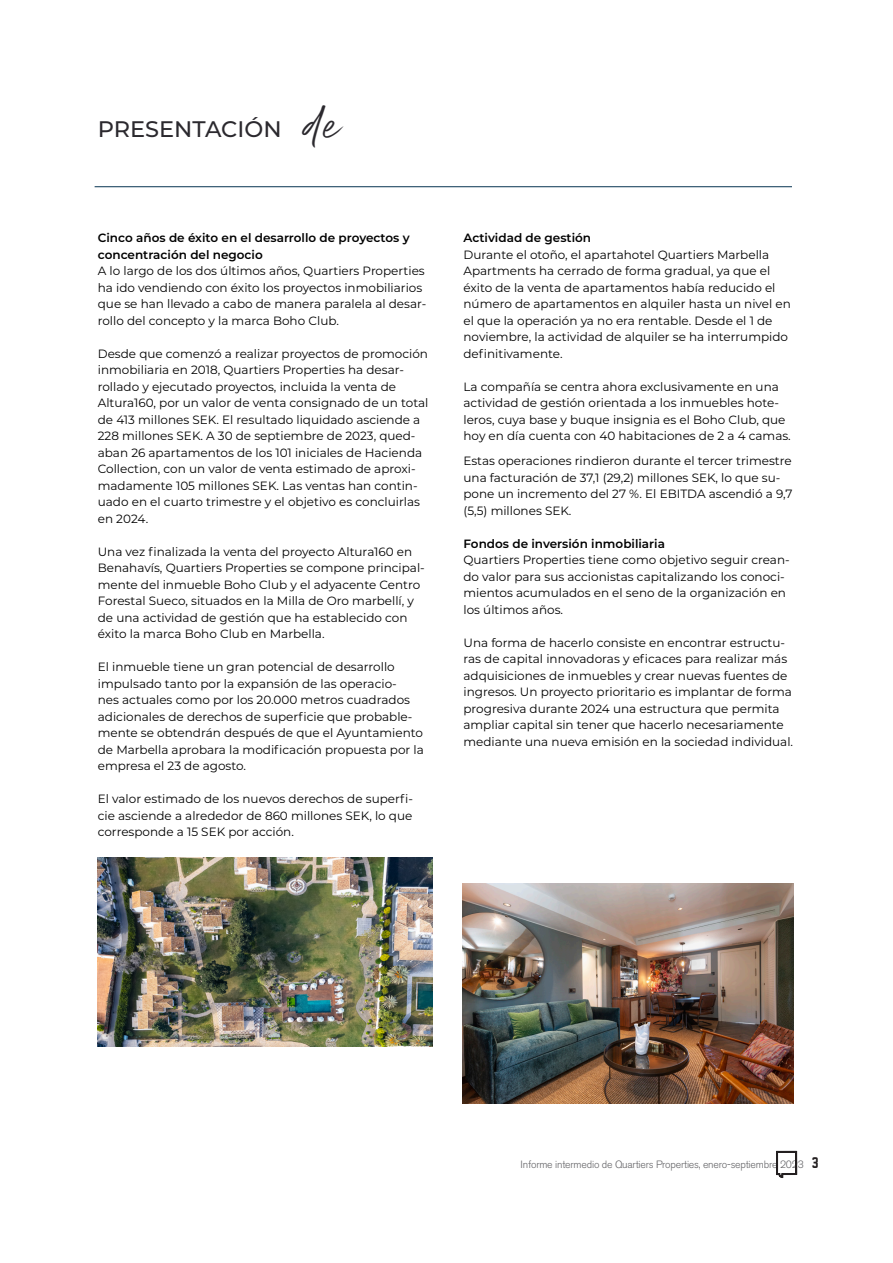
<style>
.page{position:relative;width:893px;height:1263px;background:#fff}
.page>*{position:absolute;margin:0;border:0;box-sizing:border-box;transform-origin:0 0}
.Rubrik{font:500 22.5px "Montserrat";color:#2b292e}
.Brödtext_ny{font:12px/16.5px "Montserrat";color:#000}
.Bröd{font:12px/16.5px "Montserrat";color:#000}
.Brödtext_ny-2{font:600 12px/16.5px "Montserrat";color:#000}
.t1{font:300 10.5px "Akzidenz Grotesk BE";letter-spacing:-.02em;color:#636366}
.s1{font-family:"Belluga Solid Wide";font-weight:400;font-size:40.5px}
.s2{font-family:"Norwester";font-weight:400;font-size:13.5px;color:#231f20}
</style>
<div class="page">
<svg style="left:776px;top:1150px;width:22px;height:28px"></svg>
<img style="left:98px;top:857px;width:335px;height:189px">
<hr style="left:95px;top:186px;width:697px;height:1px;background:#073351">
<img style="left:462px;top:883px;width:331px;height:220px">
<p class="Rubrik" style="left:98px;top:113px;width:243px">PRESENTACIÓN <span class="s1">de</span></p>
<p class="Brödtext_ny-2" style="left:98px;top:229px;width:313px">Cinco años de éxito en el desarrollo de proyectos y concentración del negocio</p>
<p class="Brödtext_ny" style="left:98px;top:262px;width:330px">A lo largo de los dos últimos años, Quartiers Properties ha ido vendiendo con éxito los proyectos inmobiliarios que se han llevado a cabo de manera paralela al desar&shy;rollo del concepto y la marca Boho Club.</p>
<p class="Brödtext_ny" style="left:98px;top:345px;width:332px">Desde que comenzó a realizar proyectos de promoción inmobiliaria en 2018, Quartiers Properties ha desar&shy;rollado y ejecutado proyectos, incluida la venta de Altura160, por un valor de venta consignado de un total de 413 millones SEK. El resultado liquidado asciende a 228 millones SEK. A 30 de septiembre de 2023, qued&shy;aban 26 apartamentos de los 101 iniciales de Hacienda Collection, con un valor de venta estimado de aproxi&shy;madamente 105 millones SEK. Las ventas han contin&shy;uado en el cuarto trimestre y el objetivo es concluirlas en 2024.</p>
<p class="Brödtext_ny" style="left:98px;top:543px;width:329px">Una vez finalizada la venta del proyecto Altura160 en Benahavís, Quartiers Properties se compone principal&shy;mente del inmueble Boho Club y el adyacente Centro Forestal Sueco, situados en la Milla de Oro marbellí, y de una actividad de gestión que ha establecido con éxito la marca Boho Club en Marbella.</p>
<p class="Brödtext_ny" style="left:98px;top:658px;width:328px">El inmueble tiene un gran potencial de desarrollo impulsado tanto por la expansión de las operacio-<br>nes actuales como por los 20.000 metros cuadrados adicionales de derechos de superficie que probable&shy;mente se obtendrán después de que el Ayuntamiento de Marbella aprobara la modificación propuesta por la empresa el 23 de agosto.</p>
<p class="Brödtext_ny" style="left:98px;top:790px;width:317px;text-align:justify">El valor estimado de los nuevos derechos de superfi&shy;cie asciende a alrededor de 860 millones SEK, lo que corresponde a 15 SEK por acción.</p>
<p class="Brödtext_ny-2" style="left:463px;top:229px;width:129px">Actividad de gestión</p>
<p class="Brödtext_ny" style="left:463px;top:246px;width:329px">Durante el otoño, el apartahotel Quartiers Marbella Apartments ha cerrado de forma gradual, ya que el éxito de la venta de apartamentos había reducido el número de apartamentos en alquiler hasta un nivel en el que la operación ya no era rentable. Desde el 1 de noviembre, la actividad de alquiler se ha interrumpido definitivamente.</p>
<p class="Brödtext_ny" style="left:463px;top:378px;width:329px">La compañía se centra ahora exclusivamente en una actividad de gestión orientada a los inmuebles hote&shy;leros, cuya base y buque insignia es el Boho Club, que hoy en día cuenta con 40 habitaciones de 2 a 4 camas.</p>
<p class="Bröd" style="left:463px;top:452px;width:331px">Estas operaciones rindieron durante el tercer trimestre una facturación de 37,1 (29,2) millones SEK, lo que su&shy;pone un incremento del 27 %. El EBITDA ascendió a 9,7 (5,5) millones SEK.</p>
<p class="Brödtext_ny-2" style="left:463px;top:535px;width:203px">Fondos de inversión inmobiliaria</p>
<p class="Brödtext_ny" style="left:463px;top:551px;width:328px">Quartiers Properties tiene como objetivo seguir crean&shy;do valor para sus accionistas capitalizando los conoci&shy;mientos acumulados en el seno de la organización en los últimos años.</p>
<p class="Brödtext_ny" style="left:463px;top:634px;width:331px">Una forma de hacerlo consiste en encontrar estructu&shy;ras de capital innovadoras y eficaces para realizar más adquisiciones de inmuebles y crear nuevas fuentes de ingresos. Un proyecto prioritario es implantar de forma progresiva durante 2024 una estructura que permita ampliar capital sin tener que hacerlo necesariamente mediante una nueva emisión en la sociedad individual.</p>
<p class="t1" style="left:521px;top:1158px;width:300px">Informe intermedio de Quartiers Properties, enero-septiembre 2023 <span class="s2">3</span></p>
</div>
